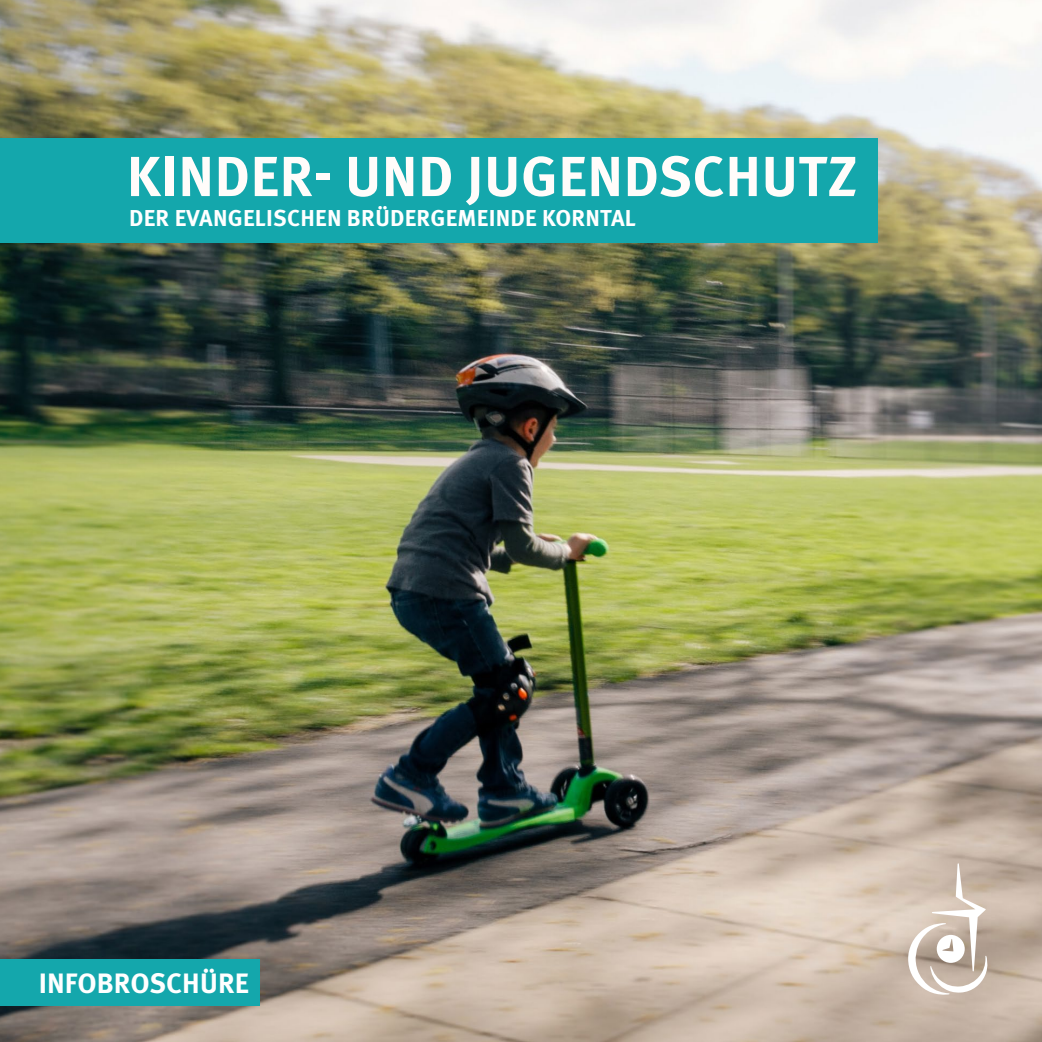
<style>
.page{position:relative;width:1042px;height:1042px;background:#fff}
.page>*{position:absolute;margin:0;border:0;box-sizing:border-box;transform-origin:0 0}
.t1{font:700 56.35px "Meta OT";letter-spacing:.01em;color:#fffcfa}
.t2{font:700 28px "Meta OT";color:#fff}
.t3{font:700 22.93px "Meta OT";letter-spacing:.01em;color:#fff}
</style>
<div class="page">
<img style="left:0;top:0;width:1042px;height:1042px">
<div style="left:0;top:959px;width:260px;height:46px;background:#14a7ac"></div>
<div style="left:0;top:139px;width:877px;height:104px;background:#14a7ac"></div>
<svg style="left:908px;top:863px;width:79px;height:131px"></svg>
<h1 class="t1" style="left:127px;top:141px;width:732px">KINDER- UND JUGENDSCHUTZ</h1>
<p class="t3" style="left:129px;top:203px;width:508px">DER EVANGELISCHEN BRÜDERGEMEINDE KORNTAL</p>
<p class="t2" style="left:39px;top:965px;width:211px">INFOBROSCHÜRE</p>
</div>
